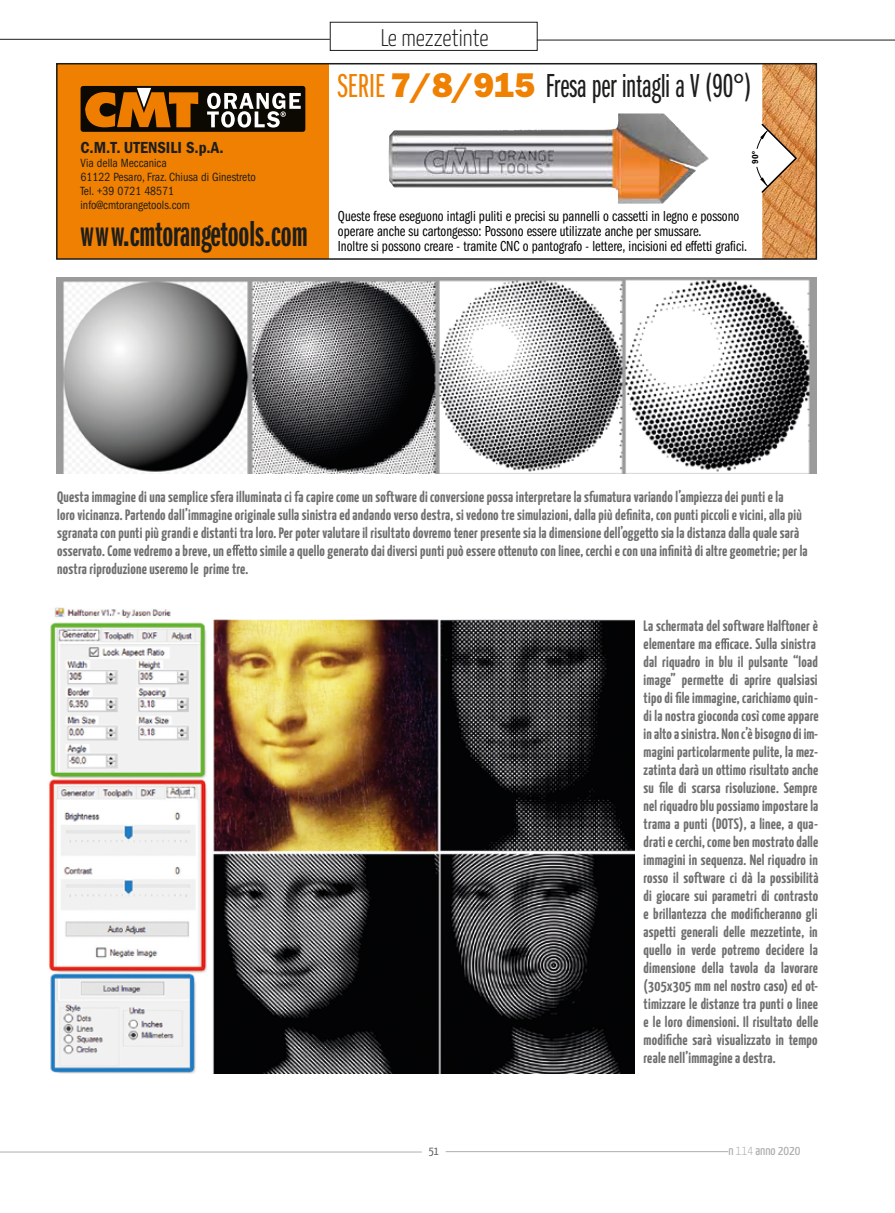
<style>
.page{position:relative;width:895px;height:1213px;background:#fff}
.page>*{position:absolute;margin:0;border:0;box-sizing:border-box;transform-origin:0 0}
.t1{font:37.5px "Franklin Gothic Demi X Cmpr";color:#1d1d1b}
.t2{font:34.5px "Franklin Gothic Book X Cmpr";color:#1d1d1b;scale:.95 1}
.t3{font:300 24px "Yanone Kaffeesatz";color:#1d1d1b}
.t4{font:600 condensed 16.65px "Franklin Gothic";color:#1d1d1b}
.t5{font:700 15px/18px "Yanone Kaffeesatz";letter-spacing:.015em;color:#706f6f}
.t6{font:15px/15px "Franklin Gothic Book Cmpr";color:#000}
.t7{font:13.5px "Yanone Kaffeesatz";color:#acaeaf}
.t8{font:condensed 12.3px/14px "Franklin Gothic";color:#1d1d1b;scale:.95 1}
.t9{font:12px "Yanone Kaffeesatz";color:#646363}
.s1{color:#ef8002}
.s2{font-family:"Franklin Gothic";font-weight:800;color:#ef8002}
.s3{font-weight:300}
</style>
<div class="page">
<hr style="left:0;top:39px;width:330px;height:1px;background:#1d1d1b">
<hr style="left:537px;top:40px;width:357px;height:1px;background:#1d1d1b">
<div style="left:330px;top:22px;width:207px;height:29px;border:1px solid #1d1d1b"></div>
<hr style="left:0;top:1151px;width:421px;height:1px;background:#acaeaf">
<hr style="left:445px;top:1151px;width:283px;height:1px;background:#acaeaf">
<svg style="left:232px;top:544px;width:8px;height:11px"></svg>
<img style="left:56px;top:277px;width:760px;height:196px">
<img style="left:48px;top:607px;width:586px;height:466px">
<svg style="left:720px;top:638px;width:9px;height:11px"></svg>
<div style="left:57px;top:64px;width:272px;height:195px;background:#ef8002"></div>
<img style="left:762px;top:66px;width:52px;height:191px">
<img style="left:388px;top:113px;width:320px;height:91px">
<div style="left:56px;top:63px;width:761px;height:197px;border:2px solid #1d1d1b"></div>
<div style="left:81px;top:86px;width:224px;height:46px;background:#0c0802;border-radius:3px"></div>
<svg style="left:84px;top:87px;width:114px;height:45px"></svg>
<svg style="left:207px;top:93px;width:94px;height:35px"></svg>
<svg style="left:756px;top:122px;width:42px;height:72px"></svg>
<h3 class="t3" style="left:380px;top:21px;width:109px">Le mezzetinte</h3>
<h2 class="t2" style="left:338px;top:68px;width:437px"><span class="s1">SERIE</span> <span class="s2">7/8/915</span> Fresa per intagli a V (90°)</h2>
<p class="t4" style="left:81px;top:138px;width:144px">C.M.T. UTENSILI S.p.A.</p>
<p class="t8" style="left:81px;top:156px;width:186px">Via della Meccanica<br>61122 Pesaro, Fraz. Chiusa di Ginestreto<br>Tel. +39 0721 48571 info@cmtorangetools.com</p>
<h1 class="t1" style="left:81px;top:213px;width:228px">www.cmtorangetools.com</h1>
<p class="t6" style="left:338px;top:209px;width:410px">Queste frese eseguono intagli puliti e precisi su pannelli o cassetti in legno e possono operare anche su cartongesso: Possono essere utilizzate anche per smussare.<br>Inoltre si possono creare - tramite CNC o pantografo - lettere, incisioni ed effetti grafici.</p>
<p class="t5" style="left:57px;top:487px;width:752px">Questa immagine diuna semplice sfera illuminata ci fa capirecome unsoftware di conversione possa interpretare lasfumatura variandol’ampiezzadeipunti ela<br>loro vicinanza. Partendo dall’immagine originale sulla sinistra ed andando versodestra, si vedono tre simulazioni, dalla più definita, con puntipiccoli evicini, alla più sgranata con punti piùgrandi edistanti traloro. Perpoter valutare il risultatodovremotenerpresente sia ladimensione dell’oggettosiala distanza dalla quale sarà osservato. Come vedremoa breve, un e ettosimile aquello generato dai diversi punti puòessereottenutocon linee, cerchie con unainfinitàdi altre geometrie; per la nostra riproduzione useremo le prime tre.</p>
<p class="t5" style="left:643px;top:616px;width:176px">La schermata del software Halftoner è elementare ma e cace. Sulla sinistra dal riquadro in blu il pulsante “load image” permette di aprire qualsiasi tipodi fileimmagine, carichiamoquin&shy;di la nostra gioconda così come appare inaltoasinistra. Nonc’èbisognodi im&shy;magini particolarmente pulite, la mez&shy;zatinta darà un ottimo risultato anche su file di scarsa risoluzione. Sempre nel riquadroblupossiamoimpostarela trama a punti (DOTS), a linee, a qua&shy;dratiecerchi, comeben mostratodalle immagini in sequenza. Nel riquadro in rosso il software ci dà la possibilità di giocare sui parametri di contrasto e brillantezza che modificheranno gli aspetti generali delle mezzetinte, in quello in verde potremo decidere la dimensione della tavola da lavorare (305x305 mm nel nostro caso) ed ot&shy;timizzare le distanze tra punti o linee e le loro dimensioni. Il risultato delle modifiche sarà visualizzato in tempo reale nell’immagine adestra.</p>
<p class="t9" style="left:428px;top:1142px;width:12px">51</p>
<p class="t7" style="left:728px;top:1140px;width:73px">n <span class="s3">114</span> anno 2020</p>
</div>
